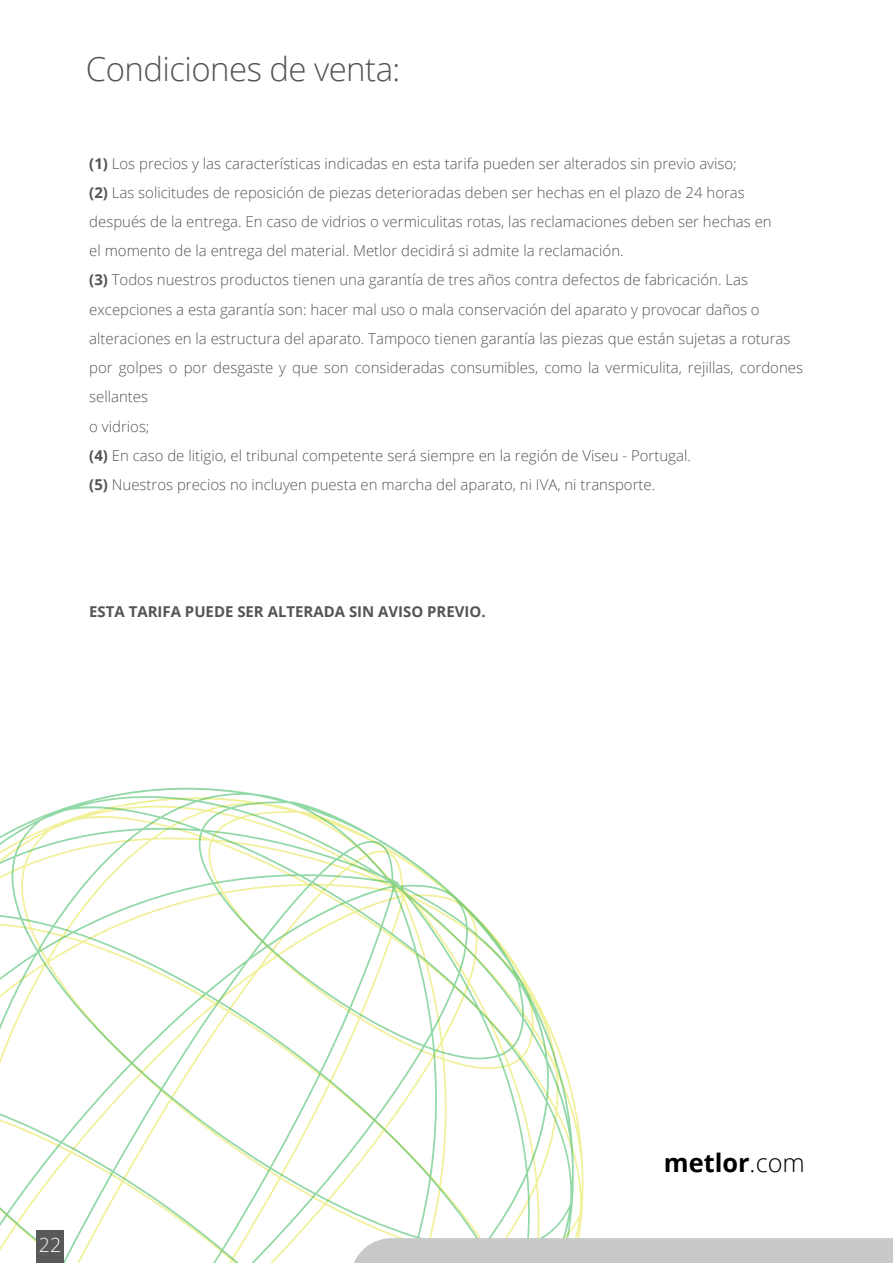
<style>
.page{position:relative;width:893px;height:1264px;background:#fff}
.page>*{position:absolute;margin:0;border:0;box-sizing:border-box;transform-origin:0 0}
.t1{font:300 33px "Open Sans";letter-spacing:-.015em;color:#545454}
.t2{font:700 25.35px "Open Sans";color:#000}
.t3{font:300 19.5px "Open Sans";color:#f7f8f6}
.t4{font:300 15px/29.2px "Open Sans";color:#545454}
.t5{font:700 15px "Open Sans";color:#545454}
.s1{font-weight:700}
.s2{font-weight:300}
</style>
<div class="page">
<svg style="left:0;top:787px;width:584px;height:475px"></svg>
<div style="left:350px;top:1238px;width:542px;height:24px;background:#c7c9c9"></div>
<div style="left:37px;top:1229px;width:26px;height:33px;background:#59595b"></div>
<h1 class="t1" style="left:86px;top:46px;width:316px">Condiciones de venta:</h1>
<p class="t4" style="left:89px;top:148px;width:715px"><span class="s1">(1)</span> Los precios y las características indicadas en esta tarifa pueden ser alterados sin previo aviso;<br><span class="s1">(2)</span> Las solicitudes de reposición de piezas deterioradas deben ser hechas en el plazo de 24 horas después de la entrega. En caso de vidrios o vermiculitas rotas, las reclamaciones deben ser hechas en<br>el momento de la entrega del material. Metlor decidirá si admite la reclamación.<br><span class="s1">(3)</span> Todos nuestros productos tienen una garantía de tres años contra defectos de fabricación. Las excepciones a esta garantía son: hacer mal uso o mala conservación del aparato y provocar daños o alteraciones en la estructura del aparato. Tampoco tienen garantía las piezas que están sujetas a roturas por golpes o por desgaste y que son consideradas consumibles, como la vermiculita, rejillas, cordones sellantes<br>o vidrios;<br><span class="s1">(4)</span> En caso de litigio, el tribunal competente será siempre en la región de Viseu - Portugal.<br><span class="s1">(5)</span> Nuestros precios no incluyen puesta en marcha del aparato, ni IVA, ni transporte.</p>
<p class="t5" style="left:89px;top:601px;width:398px">ESTA TARIFA PUEDE SER ALTERADA SIN AVISO PREVIO.</p>
<h3 class="t3" style="left:39px;top:1231px;width:24px">22</h3>
<h2 class="t2" style="left:663px;top:1144px;width:142px">metlor<span class="s2">.com</span></h2>
</div>
